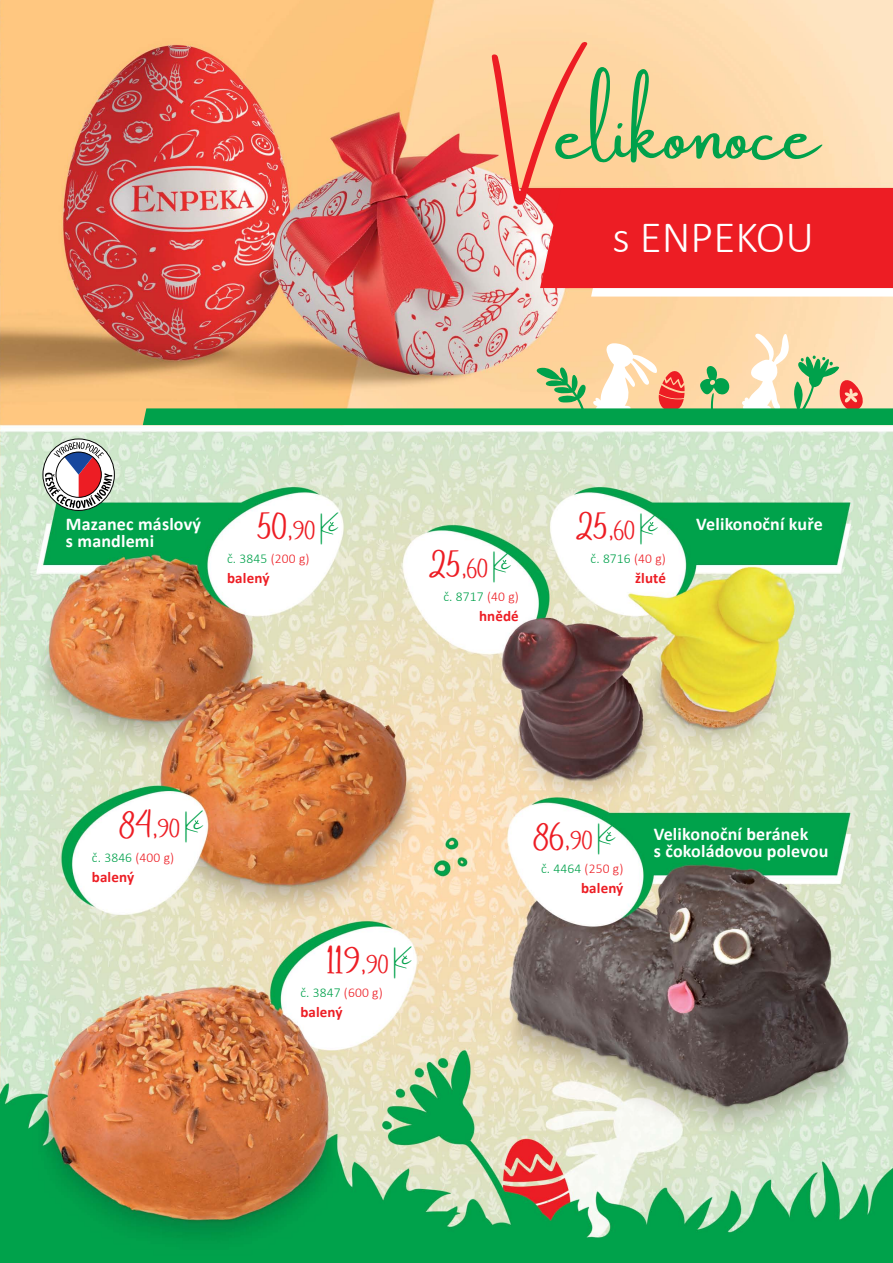
<style>
.page{position:relative;width:893px;height:1263px;background:#fff}
.page>*{position:absolute;margin:0;border:0;box-sizing:border-box;transform-origin:0 0}
.t1{font:74.85px "Amsterdam One";letter-spacing:-.02em;color:#00a14b}
.t2{font:300 45px "Calibri";color:#fff}
.t3{font:25.5px "Amsterdam One";letter-spacing:.01em;color:#ed1d24}
.t4{font:700 18px "Calibri";letter-spacing:.01em;color:#fff}
.t5{font:18px "Amsterdam One";color:#ed1d24}
.t6{font:700 15px "Calibri";letter-spacing:.01em;color:#ed1d24}
.t7{font:300 13.5px "Calibri";letter-spacing:.01em;color:#00a14b}
.s1{font-size:79.65px;color:#ed1d24}
.s2{font-size:36px}
.s3{font-size:18px}
.s4{color:#ed1d24}
</style>
<div class="page">
<img style="left:0;top:0;width:893px;height:1263px">
<svg style="left:540px;top:188px;width:353px;height:109px;background:#ee3137"></svg>
<svg style="left:143px;top:334px;width:750px;height:91px;background:#bab784"></svg>
<div style="left:43px;top:439px;width:72px;height:72px;border:1px solid #000;border-radius:50%"></div>
<svg style="left:45px;top:442px;width:67px;height:66px"></svg>
<svg style="left:330px;top:522px;width:4px;height:3px"></svg>
<svg style="left:403px;top:955px;width:4px;height:3px"></svg>
<svg style="left:607px;top:832px;width:4px;height:3px"></svg>
<p class="t1" style="left:490px;top:93px;width:331px"><span class="s1">V</span>elikonoce</p>
<p class="t2" style="left:612px;top:210px;width:203px">s ENPEKOU</p>
<p class="t4" style="left:66px;top:511px;width:137px">Mazanec máslový</p>
<p class="t4" style="left:66px;top:528px;width:90px">s mandlemi</p>
<p class="t3" style="left:257px;top:516px;width:82px">50<span class="s2">,</span><span class="s3">90</span> <sup>K</sup><sup>c</sup></p>
<p class="t7" style="left:227px;top:550px;width:84px">č. 3845 <span class="s4">(200 g)</span></p>
<p class="t6" style="left:227px;top:568px;width:44px">balený</p>
<p class="t3" style="left:429px;top:554px;width:83px">25<span class="s2">,</span><span class="s3">60</span> <sup>K</sup><sup>c</sup></p>
<p class="t7" style="left:443px;top:588px;width:77px">č. 8717 <span class="s4">(40 g)</span></p>
<p class="t6" style="left:479px;top:606px;width:41px">hnědé</p>
<p class="t3" style="left:576px;top:516px;width:83px">25<span class="s2">,</span><span class="s3">60</span> <sup>K</sup><sup>c</sup></p>
<p class="t7" style="left:590px;top:550px;width:77px">č. 8716 <span class="s4">(40 g)</span></p>
<p class="t6" style="left:635px;top:568px;width:32px">žluté</p>
<p class="t4" style="left:696px;top:511px;width:128px">Velikonoční kuře</p>
<p class="t3" style="left:119px;top:815px;width:84px">84<span class="s2">,</span><span class="s3">90</span> <sup>K</sup><sup>c</sup></p>
<p class="t7" style="left:92px;top:849px;width:84px">č. 3846 <span class="s4">(400 g)</span></p>
<p class="t6" style="left:92px;top:866px;width:44px">balený</p>
<p class="t3" style="left:327px;top:950px;width:85px">119<span class="s2">,</span><span class="s3">90</span> <sup>K</sup><sup>c</sup></p>
<p class="t7" style="left:300px;top:984px;width:84px">č. 3847 <span class="s4">(600 g)</span></p>
<p class="t6" style="left:300px;top:1001px;width:44px">balený</p>
<p class="t3" style="left:534px;top:826px;width:32px">86</p>
<p class="t5" style="left:564px;top:833px;width:52px"><span class="s2">,</span>90 <sup>K</sup><sup>c</sup></p>
<p class="t7" style="left:541px;top:860px;width:84px">č. 4464 <span class="s4">(250 g)</span></p>
<p class="t6" style="left:581px;top:878px;width:44px">balený</p>
<p class="t4" style="left:654px;top:821px;width:156px">Velikonoční beránek</p>
<p class="t4" style="left:654px;top:838px;width:176px">s čokoládovou polevou</p>
</div>
